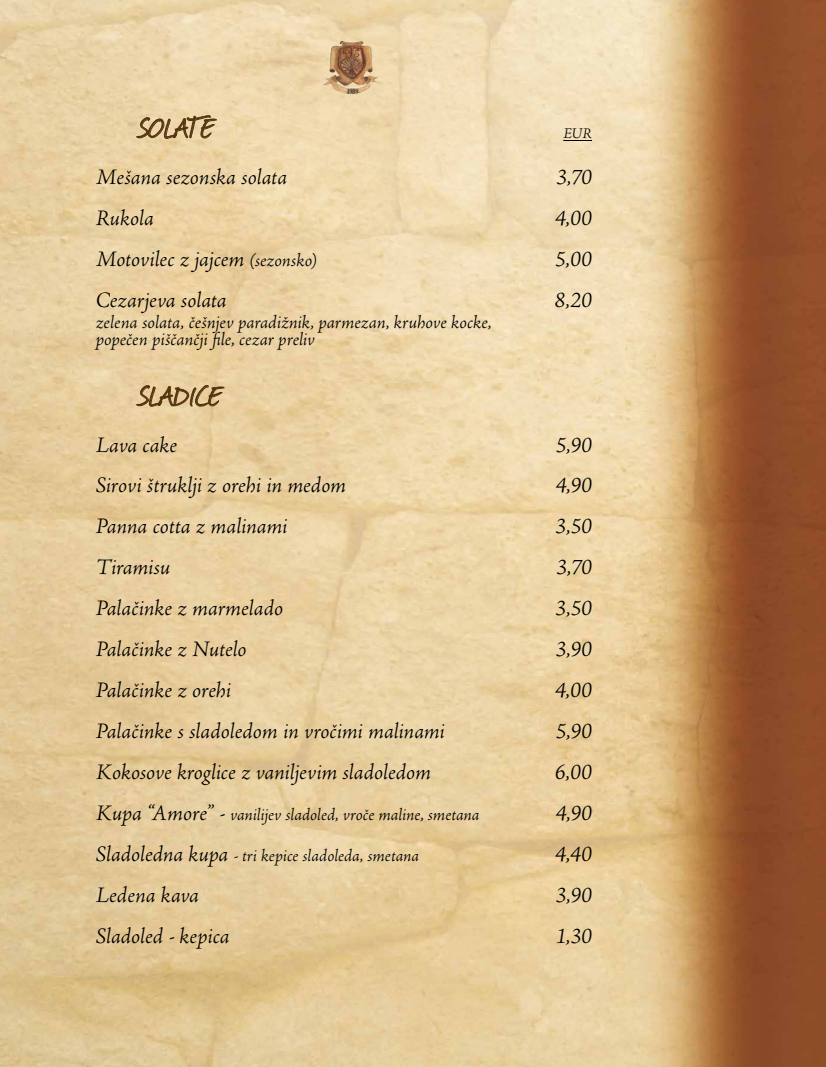
<style>
.page{position:relative;width:826px;height:1067px;background:#fff}
.page>*{position:absolute;margin:0;border:0;box-sizing:border-box;transform-origin:0 0}
.t1{font:32.5px "Journal";letter-spacing:-.01em;color:#53340d}
.t2{font:italic 300 22.5px "Adobe Jenson Pro";letter-spacing:-.005em;color:#000}
.t3{font:italic 300 18.75px/17.5px "Adobe Jenson Pro";color:#000}
.t4{font:italic 300 17.5px "Adobe Jenson Pro";color:#000}
.t5{font:italic 300 15px "Adobe Jenson Pro";color:#000}
.s1{font-size:18.75px}
.s2{font-size:22.5px}
</style>
<div class="page">
<img style="left:0;top:0;width:826px;height:1067px">
<img style="left:322px;top:41px;width:57px;height:53px">
<svg style="left:563px;top:140px;width:29px;height:1px"></svg>
<svg style="left:136px;top:115px;width:81px;height:24px"></svg>
<svg style="left:136px;top:384px;width:89px;height:23px"></svg>
<h1 class="t1" style="left:138px;top:106px;width:77px">SOLATE</h1>
<p class="t5" style="left:563px;top:125px;width:30px">EUR</p>
<p class="t2" style="left:96px;top:164px;width:193px">Mešana sezonska solata</p>
<p class="t2" style="left:556px;top:164px;width:37px">3,70</p>
<p class="t2" style="left:96px;top:205px;width:60px">Rukola</p>
<p class="t2" style="left:555px;top:205px;width:38px">4,00</p>
<p class="t2" style="left:96px;top:246px;width:223px">Motovilec z jajcem <span class="s1">(sezonsko)</span></p>
<p class="t2" style="left:555px;top:246px;width:38px">5,00</p>
<p class="t2" style="left:96px;top:287px;width:133px">Cezarjeva solata</p>
<p class="t2" style="left:554px;top:287px;width:39px">8,20</p>
<p class="t3" style="left:96px;top:314px;width:397px">zelena solata, češnjev paradižnik, parmezan, kruhove kocke, popečen piščančji file, cezar preliv</p>
<h1 class="t1" style="left:138px;top:374px;width:84px">SLADICE</h1>
<p class="t2" style="left:96px;top:432px;width:83px">Lava cake</p>
<p class="t2" style="left:555px;top:432px;width:38px">5,90</p>
<p class="t2" style="left:96px;top:472px;width:252px">Sirovi štruklji z orehi in medom</p>
<p class="t2" style="left:556px;top:472px;width:38px">4,90</p>
<p class="t2" style="left:96px;top:513px;width:193px">Panna cotta z malinami</p>
<p class="t2" style="left:555px;top:513px;width:38px">3,50</p>
<p class="t2" style="left:96px;top:554px;width:76px">Tiramisu</p>
<p class="t2" style="left:556px;top:554px;width:37px">3,70</p>
<p class="t2" style="left:96px;top:595px;width:189px">Palačinke z marmelado</p>
<p class="t2" style="left:555px;top:595px;width:38px">3,50</p>
<p class="t2" style="left:96px;top:636px;width:152px">Palačinke z Nutelo</p>
<p class="t2" style="left:555px;top:636px;width:38px">3,90</p>
<p class="t2" style="left:96px;top:677px;width:137px">Palačinke z orehi</p>
<p class="t2" style="left:555px;top:677px;width:38px">4,00</p>
<p class="t2" style="left:96px;top:718px;width:351px">Palačinke s sladoledom in vročimi malinami</p>
<p class="t2" style="left:555px;top:718px;width:38px">5,90</p>
<p class="t2" style="left:96px;top:759px;width:337px">Kokosove kroglice z vaniljevim sladoledom</p>
<p class="t2" style="left:555px;top:759px;width:39px">6,00</p>
<p class="t4" style="left:96px;top:804px;width:385px"><span class="s2">Kupa “Amore” -</span> vanilijev sladoled, vroče maline, smetana</p>
<p class="t2" style="left:556px;top:800px;width:38px">4,90</p>
<p class="t4" style="left:96px;top:845px;width:325px"><span class="s2">Sladoledna kupa</span> - tri kepice sladoleda, smetana</p>
<p class="t2" style="left:555px;top:841px;width:38px">4,40</p>
<p class="t2" style="left:96px;top:882px;width:105px">Ledena kava</p>
<p class="t2" style="left:555px;top:882px;width:38px">3,90</p>
<p class="t2" style="left:96px;top:923px;width:135px">Sladoled - kepica</p>
<p class="t2" style="left:556px;top:923px;width:38px">1,30</p>
</div>
